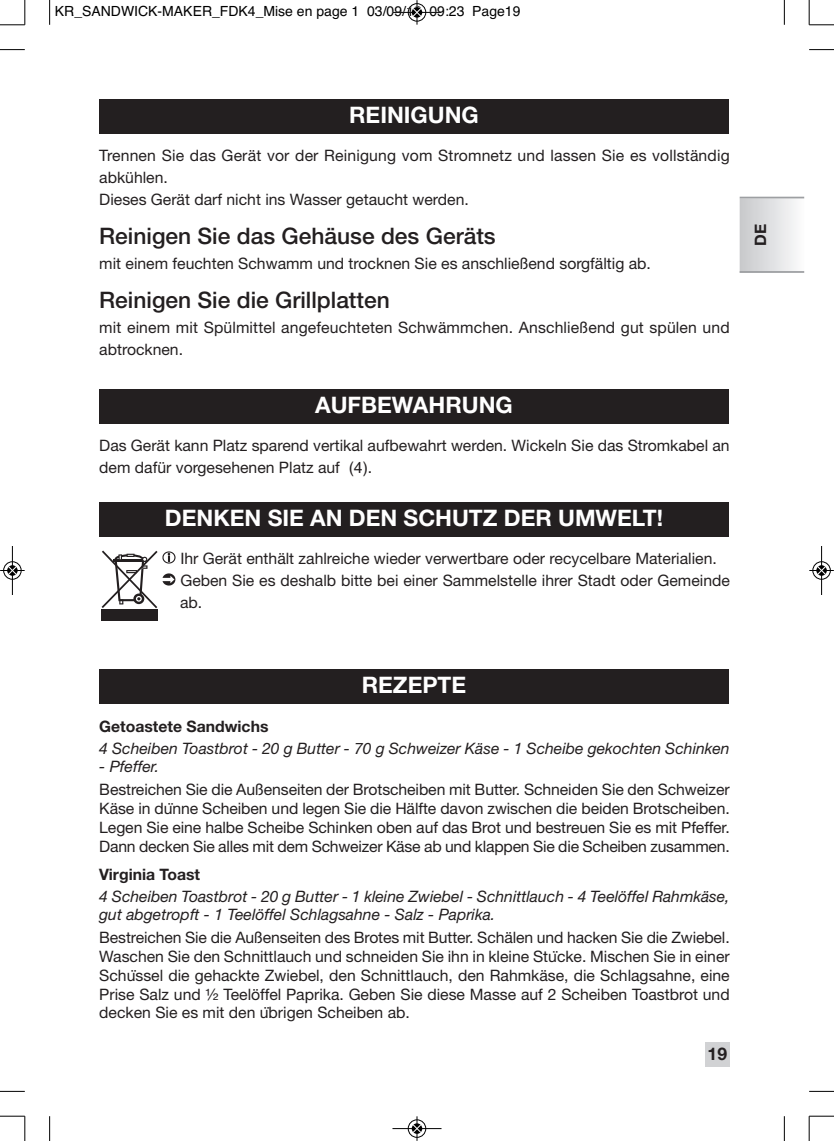
<style>
.page{position:relative;width:834px;height:1141px;background:#fff}
.page>*{position:absolute;margin:0;border:0;box-sizing:border-box;transform-origin:0 0}
.t1{font:700 22.75px "Helvetica Neue";color:#fff}
.t2{font:500 22.75px "Helvetica Neue";color:#231f20}
.t3{font:700 17.5px "Helvetica Neue";color:#231f20}
.t4{font:15.75px/18.7px "Helvetica Neue";color:#231f20}
.t5{font:italic 15.75px/17.5px "Helvetica Neue";color:#231f20}
.t6{font:700 15.75px "Helvetica Neue";color:#231f20}
.t7{font:14px "Helvetica";color:#000}
.s1{font-family:"Helvetica"}
</style>
<div class="page">
<div style="left:99px;top:99px;width:629px;height:35px;background:#231f20"></div>
<div style="left:99px;top:389px;width:629px;height:35px;background:#231f20"></div>
<div style="left:99px;top:502px;width:629px;height:35px;background:#231f20"></div>
<svg style="left:163px;top:551px;width:12px;height:13px"></svg>
<svg style="left:163px;top:573px;width:12px;height:13px"></svg>
<div style="left:99px;top:669px;width:629px;height:34px;background:#231f20"></div>
<div style="left:704px;top:1042px;width:25px;height:25px;background:#d1d2d4"></div>
<div style="left:739px;top:198px;width:65px;height:75px;background:linear-gradient(to right,#c7c8ca,#fbfbfc)"></div>
<hr style="left:739px;top:197px;width:65px;height:1px;background:#9d9fa2">
<hr style="left:739px;top:271px;width:65px;height:2px;background:#9d9fa2">
<svg style="left:102px;top:551px;width:55px;height:57px"></svg>
<div style="left:101px;top:609px;width:57px;height:12px;background:#231f20"></div>
<svg style="left:49px;top:0;width:1px;height:25px"></svg>
<svg style="left:0;top:49px;width:25px;height:1px"></svg>
<svg style="left:783px;top:0;width:1px;height:25px"></svg>
<svg style="left:809px;top:49px;width:24px;height:1px"></svg>
<svg style="left:49px;top:1116px;width:1px;height:25px"></svg>
<svg style="left:0;top:1091px;width:25px;height:1px"></svg>
<svg style="left:783px;top:1116px;width:1px;height:25px"></svg>
<svg style="left:809px;top:1091px;width:24px;height:1px"></svg>
<svg style="left:0;top:0;width:26px;height:26px"></svg>
<svg style="left:808px;top:0;width:25px;height:26px"></svg>
<svg style="left:0;top:1116px;width:26px;height:25px"></svg>
<svg style="left:808px;top:1116px;width:25px;height:25px"></svg>
<div style="left:407px;top:3px;width:19px;height:19px;border:1px solid #fff;border-radius:50%"></div>
<hr style="left:392px;top:12px;width:49px;height:1px;background:#000">
<div style="left:408px;top:3px;width:18px;height:18px;border:1px solid #000;border-radius:50%"></div>
<svg style="left:412px;top:0;width:9px;height:25px"></svg>
<div style="left:407px;top:1119px;width:19px;height:19px;border:1px solid #fff;border-radius:50%"></div>
<hr style="left:392px;top:1128px;width:49px;height:1px;background:#000">
<div style="left:408px;top:1120px;width:18px;height:18px;border:1px solid #000;border-radius:50%"></div>
<svg style="left:412px;top:1116px;width:9px;height:25px"></svg>
<div style="left:3px;top:561px;width:19px;height:19px;border:1px solid #fff;border-radius:50%"></div>
<hr style="left:12px;top:546px;width:1px;height:49px;background:#000">
<div style="left:3px;top:562px;width:18px;height:17px;border:1px solid #000;border-radius:50%"></div>
<svg style="left:0;top:566px;width:25px;height:9px"></svg>
<div style="left:812px;top:561px;width:18px;height:19px;border:1px solid #fff;border-radius:50%"></div>
<hr style="left:821px;top:546px;width:1px;height:49px;background:#000">
<div style="left:812px;top:562px;width:18px;height:17px;border:1px solid #000;border-radius:50%"></div>
<svg style="left:809px;top:566px;width:24px;height:9px"></svg>
<p class="t7" style="left:55px;top:6px;width:467px">KR_SANDWICK-MAKER_FDK4_Mise en page 1 03/09/12 09:23 Page19</p>
<h1 class="t1" style="left:349px;top:107px;width:131px">REINIGUNG</h1>
<p class="t4" style="left:99px;top:146px;width:632px;line-height:22.1px">Trennen Sie das Gerät vor der Reinigung vom Stromnetz und lassen Sie es vollständig abkühlen.<br>Dieses Gerät darf nicht ins Wasser getaucht werden.</p>
<h1 class="t2" style="left:99px;top:227px;width:398px">Reinigen Sie das Gehäuse des Geräts</h1>
<p class="t4" style="left:99px;top:256px;width:553px">mit einem feuchten Schwamm und trocknen Sie es anschließend sorgfältig ab.</p>
<h1 class="t2" style="left:99px;top:291px;width:292px">Reinigen Sie die Grillplatten</h1>
<p class="t4" style="left:99px;top:318px;width:631px;line-height:22.1px">mit einem mit Spülmittel angefeuchteten Schwämm chen. Anschließend gut spülen und abtrocknen.</p>
<h1 class="t1" style="left:315px;top:397px;width:199px">AUFBEWAHRUNG</h1>
<p class="t4" style="left:99px;top:436px;width:632px;line-height:22.1px">Das Gerät kann Platz sparend vertikal aufbe wahrt werden. Wickeln Sie das Stromkabel an dem dafür vorgesehenen Platz auf <span class="s1">(4)</span>.</p>
<h1 class="t1" style="left:165px;top:510px;width:499px">DENKEN SIE AN DEN SCHUTZ DER UMWELT!</h1>
<p class="t4" style="left:180px;top:549px;width:551px;line-height:22.1px">Ihr Gerät enthält zahlreiche wieder verwertbare oder recycelbare Materialien.<br>Geben Sie es deshalb bitte bei einer Sammelstelle ihrer Stadt oder Gemeinde ab.</p>
<p class="t6" style="left:754px;top:246px;width:23px;rotate:-90deg">DE</p>
<h1 class="t1" style="left:362px;top:677px;width:106px">REZEPTE</h1>
<p class="t6" style="left:99px;top:720px;width:171px">Getoastete Sandwichs</p>
<p class="t5" style="left:99px;top:741px;width:631px">4 Scheiben Toastbrot - 20 g Butter - 70 g Schweizer Käse - 1 Scheibe gekochten Schinken</p>
<p class="t5" style="left:99px;top:759px;width:61px">- Pfeffer.</p>
<p class="t4" style="left:99px;top:782px;width:632px">Bestreichen Sie die Außenseiten der Brotscheiben mit Butter. Schneiden Sie den Schweizer<br>Käse in dunne Scheiben und legen Sie die Hälfte davon zwischen die beiden Brotscheiben.</p>
<p class="t4" style="left:99px;top:801px;width:632px;text-indent:73px">̈<br>Legen Sie eine halbe Scheibe Schinken oben auf das Brot und bestreuen Sie es mit Pfeffer.<br>Dann decken Sie alles mit dem Schweizer Käse ab und klappen Sie die Scheiben zusammen.</p>
<p class="t6" style="left:99px;top:868px;width:102px">Virginia Toast</p>
<p class="t5" style="left:99px;top:889px;width:631px">4 Scheiben Toastbrot - 20 g Butter - 1 kleine Zwiebel - Schnittlauch - 4 Teelöffel Rahmkäse, gut abgetropft - 1 Teelöffel Schlagsahne - Salz - Paprika.</p>
<p class="t4" style="left:99px;top:930px;width:632px">Bestreichen Sie die Außenseiten des Brotes mit Butter. Schälen und hacken Sie die Zwiebel.<br>Waschen Sie den Schnittlauch und schneiden Sie ihn in kleine Stucke. Mischen Sie in einer</p>
<p class="t4" style="left:99px;top:949px;width:632px;text-indent:457px">̈<br>Schüssel die gehackte Zwiebel, den Schnittlauch, den Rahmkäse, die Schlagsahne, eine Prise Salz und ½ Teelöffel Paprika. Geben Sie diese Masse auf 2 Scheiben Toastbrot und decken Sie es mit den übrigen Scheiben ab.</p>
<p class="t3" style="left:707px;top:1047px;width:21px">19</p>
</div>
